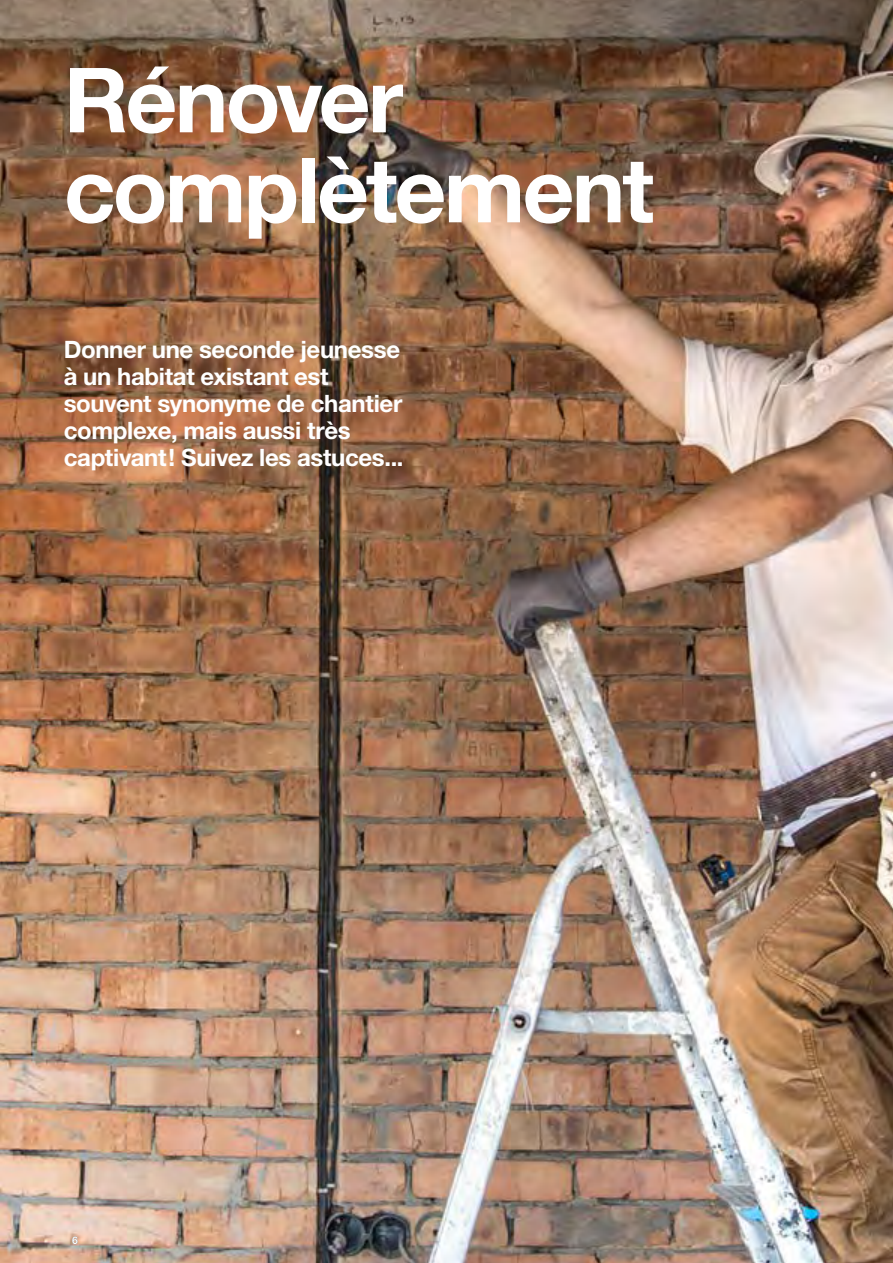
<style>
.page{position:relative;width:893px;height:1263px;background:#fff}
.page>*{position:absolute;margin:0;border:0;box-sizing:border-box;transform-origin:0 0}
.t1{font:700 90px/90px "Helvetica Neue LTW1 G";letter-spacing:-.03em;color:#fff}
.t2{font:700 24px/27px "Helvetica Neue LTW1 G";letter-spacing:-.015em;color:#fff}
.t3{font:700 10.5px "Helvetica Neue LTW1 G";color:#fff}
</style>
<div class="page">
<img style="left:0;top:0;width:893px;height:1263px">
<h1 class="t1" style="left:64px;top:55px;width:592px">Rénover complètement</h1>
<p class="t2" style="left:64px;top:336px;width:341px">Donner une seconde jeunesse à un habitat existant est souvent synonyme de chantier complexe, mais aussi très captivant! Suivez les astuces...</p>
<p class="t3" style="left:72px;top:1233px;width:7px">6</p>
</div>
